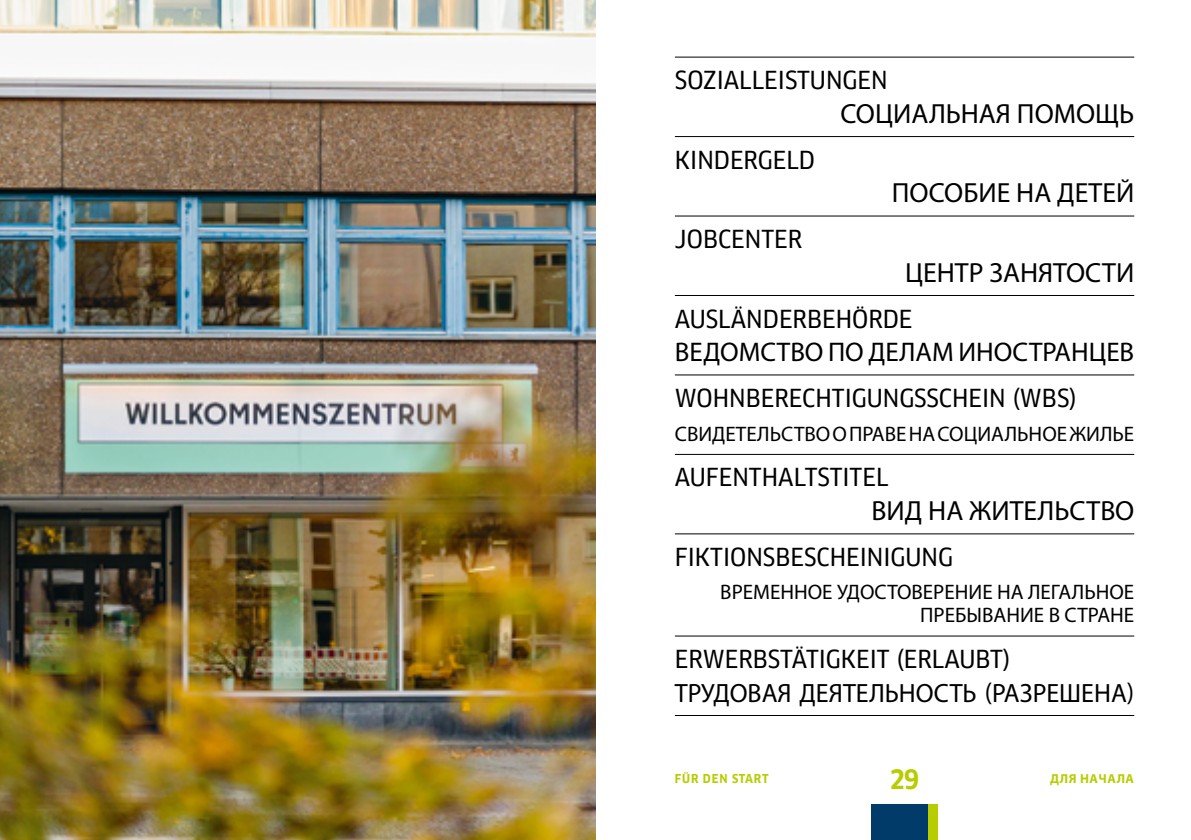
<style>
.page{position:relative;width:1191px;height:840px;background:#fff}
.page>*{position:absolute;margin:0;border:0;box-sizing:border-box;transform-origin:0 0}
.t1{font:27.8px "Myriad Pro";color:#000}
.t2{font:27px "Myriad Pro";color:#000}
.t3{font:26.4px "Myriad Pro";color:#000}
.t4{font:700 26px "Goethe FF Clan";color:#b7cd00}
.t5{font:24.2px "Clan Narrow LF News";color:#000}
.t6{font:21px/23.2px "Myriad Pro";color:#000;text-align:right}
.t7{font:700 13px "Myriad Pro";letter-spacing:.04em;color:#b7cd00}
.t8{font:700 12px "Goethe FF Clan";letter-spacing:.07em;color:#b7cd00}
</style>
<div class="page">
<div style="left:928px;top:804px;width:10px;height:35px;background:#b7cd00"></div>
<hr style="left:595px;top:0;width:1px;height:839px;background:#000">
<div style="left:871px;top:804px;width:57px;height:35px;background:#003b69"></div>
<hr style="left:675px;top:57px;width:459px;height:1px;background:#000">
<hr style="left:675px;top:136px;width:459px;height:1px;background:#000">
<hr style="left:675px;top:215px;width:459px;height:1px;background:#000">
<hr style="left:675px;top:295px;width:459px;height:1px;background:#000">
<hr style="left:675px;top:374px;width:459px;height:1px;background:#000">
<hr style="left:675px;top:454px;width:459px;height:1px;background:#000">
<hr style="left:675px;top:533px;width:459px;height:1px;background:#000">
<hr style="left:675px;top:635px;width:459px;height:1px;background:#000">
<hr style="left:675px;top:714px;width:459px;height:1px;background:#000">
<img style="left:0;top:0;width:595px;height:839px">
<p class="t5" style="left:675px;top:67px;width:214px">SOZIALLEISTUNGEN</p>
<p class="t1" style="left:840px;top:96px;width:295px">СОЦИАЛЬНАЯ ПОМОЩЬ</p>
<p class="t5" style="left:675px;top:146px;width:142px">KINDERGELD</p>
<p class="t1" style="left:892px;top:176px;width:244px">ПОСОБИЕ НА ДЕТЕЙ</p>
<p class="t5" style="left:675px;top:226px;width:129px">JOBCENTER</p>
<p class="t1" style="left:905px;top:255px;width:231px">ЦЕНТР ЗАНЯТОСТИ</p>
<p class="t5" style="left:675px;top:305px;width:239px">AUSLÄNDERBEHÖRDE</p>
<p class="t2" style="left:675px;top:335px;width:461px">ВЕДОМСТВО ПО ДЕЛАМ ИНОСТРАНЦЕВ</p>
<p class="t5" style="left:675px;top:384px;width:403px">WOHNBERECHTIGUNGSSCHEIN (WBS)</p>
<p class="t6" style="left:675px;top:421px;width:461px">СВИДЕТЕЛЬСТВО О ПРАВЕ НА СОЦИАЛЬНОЕ ЖИЛЬЕ</p>
<p class="t5" style="left:675px;top:464px;width:215px">AUFENTHALTSTITEL</p>
<p class="t1" style="left:871px;top:493px;width:264px">ВИД НА ЖИТЕЛЬСТВО</p>
<p class="t5" style="left:675px;top:543px;width:279px">FIKTIONSBESCHEINIGUNG</p>
<p class="t6" style="left:720px;top:579px;width:415px">ВРЕМЕННОЕ УДОСТОВЕРЕНИЕ НА ЛЕГАЛЬНОЕ<br>ПРЕБЫВАНИЕ В СТРАНЕ</p>
<p class="t5" style="left:675px;top:645px;width:337px">ERWERBSTÄTIGKEIT (ERLAUBT)</p>
<p class="t3" style="left:675px;top:676px;width:461px">ТРУДОВАЯ ДЕЯТЕЛЬНОСТЬ (РАЗРЕШЕНА)</p>
<p class="t8" style="left:675px;top:771px;width:95px">FÜR DEN START</p>
<p class="t4" style="left:890px;top:763px;width:30px">29</p>
<p class="t7" style="left:1050px;top:769px;width:85px">ДЛЯ НАЧАЛА</p>
</div>
